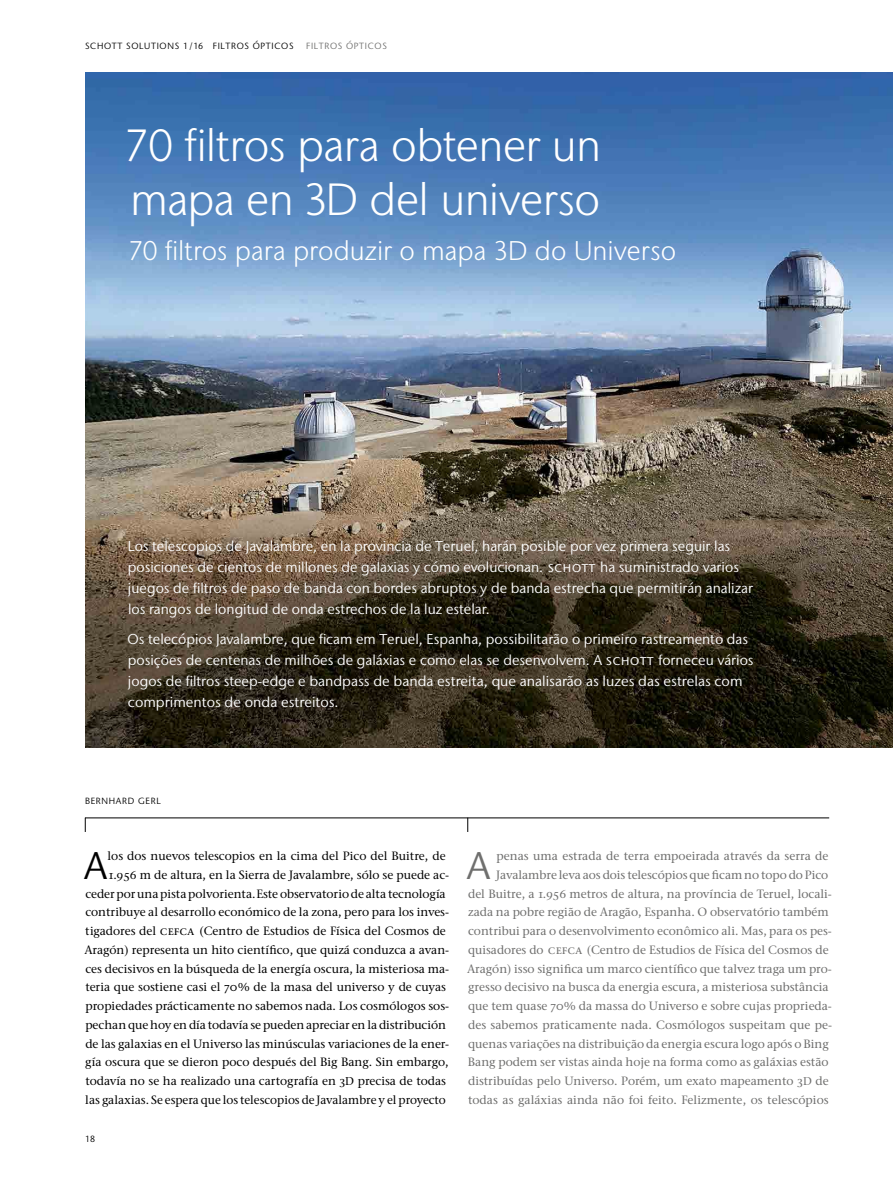
<style>
.page{position:relative;width:893px;height:1191px;background:#fff}
.page>*{position:absolute;margin:0;border:0;box-sizing:border-box;transform-origin:0 0}
.t1{font:300 45px/54px "Stone Sans IIITC Pro";letter-spacing:-.015em;color:#fff}
.t2{font:38.4px "Stone Sans IIITC Pro";color:#000}
.t3{font:38.4px "Stone Sans IIITC Pro";color:#6f6f6e}
.t4{font:300 27px "Stone Sans IIITC Pro";color:#fff}
.t5{font:14.25px/21px "Stone Sans IIITC Pro";color:#fff}
.t6{font:500 12px "Stone Serif ITC Pro";color:#000}
.t7{font:500 12px "Stone Serif ITC Pro";color:#6f6f6e}
.t8{font:9px "Stone Sans IIITC Pro";letter-spacing:.075em;color:#000}
.t9{font:9px "Stone Sans IIITC Pro";letter-spacing:.075em;color:#6f6f6e}
.s1{font-size:11.4px}
.s2{font-size:11.25px}
</style>
<div class="page">
<img style="left:85px;top:72px;width:808px;height:675px">
<svg style="left:467px;top:818px;width:1px;height:14px"></svg>
<svg style="left:85px;top:818px;width:1px;height:14px"></svg>
<hr style="left:85px;top:817px;width:744px;height:1px;background:#000">
<p class="t8" style="left:85px;top:40px;width:210px">SCHOTT SOLUTIONS 1/16 FILTROS ÓPTICOS</p>
<p class="t9" style="left:306px;top:40px;width:82px">FILTROS ÓPTICOS</p>
<h1 class="t1" style="left:123px;top:118px;width:479px">70 filtros para obtener un mapa en 3D del universo</h1>
<h3 class="t4" style="left:128px;top:234px;width:550px">70 filtros para produzir o mapa 3D do Universo</h3>
<p class="t5" style="left:128px;top:535px;width:627px">Los telescopios de Javalambre, en la provincia de Teruel, harán posible por vez primera seguir las posiciones de cientos de millones de galaxias y cómo evolucionan. schott ha suministrado varios juegos de filtros de paso de banda con bordes abruptos y de banda estrecha que permitirán analizar los rangos de longitud de onda estrechos de la luz estelar.</p>
<p class="t5" style="left:128px;top:628px;width:628px">Os telecópios Javalambre, que ficam em Teruel, Espanha, possibilitarão o primeiro rastreamento das posições de centenas de milhões de galáxias e como elas se desenvolvem. A schott forneceu vários jogos de filtros steep-edge e bandpass de banda estreita, que analisarão as luzes das estrelas com comprimentos de onda estreitos.</p>
<p class="t8" style="left:85px;top:795px;width:77px">BERNHARD GERL</p>
<h2 class="t2" style="left:84px;top:841px;width:24px">A</h2>
<p class="t6" style="left:107px;top:848px;width:340px">los dos nuevos telescopios en la cima del Pico del Buitre, de</p>
<p class="t6" style="left:109px;top:867px;width:342px">1.956 m de altura, en la Sierra de Javalambre, sólo se puede ac-</p>
<p class="t6" style="left:85px;top:886px;width:362px">ceder por una pista polvorienta. Este observatorio de alta tecnología</p>
<p class="t6" style="left:85px;top:905px;width:365px">contribuye al desarrollo económico de la zona, pero para los inves-</p>
<p class="t6" style="left:85px;top:923px;width:362px">tigadores del cefca (Centro de Estudios de Física del Cosmos de</p>
<p class="t6" style="left:84px;top:942px;width:366px">Aragón) representa un hito científico, que quizá conduzca a avan-</p>
<p class="t6" style="left:85px;top:961px;width:365px">ces decisivos en la búsqueda de la energía oscura, la misteriosa ma-</p>
<p class="t6" style="left:85px;top:980px;width:362px">teria que sostiene casi el 70 % de la masa del universo y de cuyas</p>
<p class="t6" style="left:85px;top:998px;width:365px">propiedades prácticamente no sabemos nada. Los cosmólogos sos-</p>
<p class="t6" style="left:85px;top:1017px;width:362px">pechan que hoy en día todavía se pueden apreciar en la distribución</p>
<p class="t6" style="left:85px;top:1036px;width:365px">de las galaxias en el Universo las minúsculas variaciones de la ener-</p>
<p class="t6" style="left:85px;top:1054px;width:365px">gía oscura que se dieron poco después del Big Bang. Sin embargo,</p>
<p class="t6" style="left:85px;top:1073px;width:362px">todavía no se ha realizado una cartografía en 3<span class="s1">D</span> precisa de todas</p>
<p class="t6" style="left:85px;top:1092px;width:362px">las galaxias. Se espera que los telescopios de Javalambre y el proyecto</p>
<p class="t8" style="left:85px;top:1132px;width:12px">18</p>
<h2 class="t3" style="left:467px;top:841px;width:25px">A</h2>
<p class="t7" style="left:496px;top:848px;width:333px">penas uma estrada de terra empoeirada através da serra de</p>
<p class="t7" style="left:496px;top:867px;width:334px">Javalambre leva aos dois telescópios que ficam no topo do Pico</p>
<p class="t7" style="left:468px;top:886px;width:365px">del Buitre, a 1.956 metros de altura, na província de Teruel, locali-</p>
<p class="t7" style="left:468px;top:905px;width:362px">zada na pobre região de Aragão, Espanha. O observatório também</p>
<p class="t7" style="left:468px;top:923px;width:365px">contribui para o desenvolvimento econômico ali. Mas, para os pes-</p>
<p class="t7" style="left:468px;top:942px;width:362px">quisadores do cefca (Centro de Estudios de Física del Cosmos de</p>
<p class="t7" style="left:467px;top:961px;width:366px">Aragón) isso significa um marco científico que talvez traga um pro-</p>
<p class="t7" style="left:468px;top:980px;width:362px">gresso decisivo na busca da energia escura, a misteriosa substância</p>
<p class="t7" style="left:468px;top:998px;width:365px">que tem quase 70 % da massa do Universo e sobre cujas proprieda-</p>
<p class="t7" style="left:468px;top:1017px;width:365px">des sabemos praticamente nada. Cosmólogos suspeitam que pe-</p>
<p class="t7" style="left:468px;top:1036px;width:362px">quenas variações na distribuição da energia escura logo após o Bing</p>
<p class="t7" style="left:468px;top:1055px;width:362px">Bang podem ser vistas ainda hoje na forma como as galáxias estão</p>
<p class="t7" style="left:468px;top:1073px;width:362px">distribuídas pelo Universo. Porém, um exato mapeamento 3<span class="s2">D</span> de</p>
<p class="t7" style="left:468px;top:1092px;width:362px">todas as galáxias ainda não foi feito. Felizmente, os telescópios</p>
</div>
